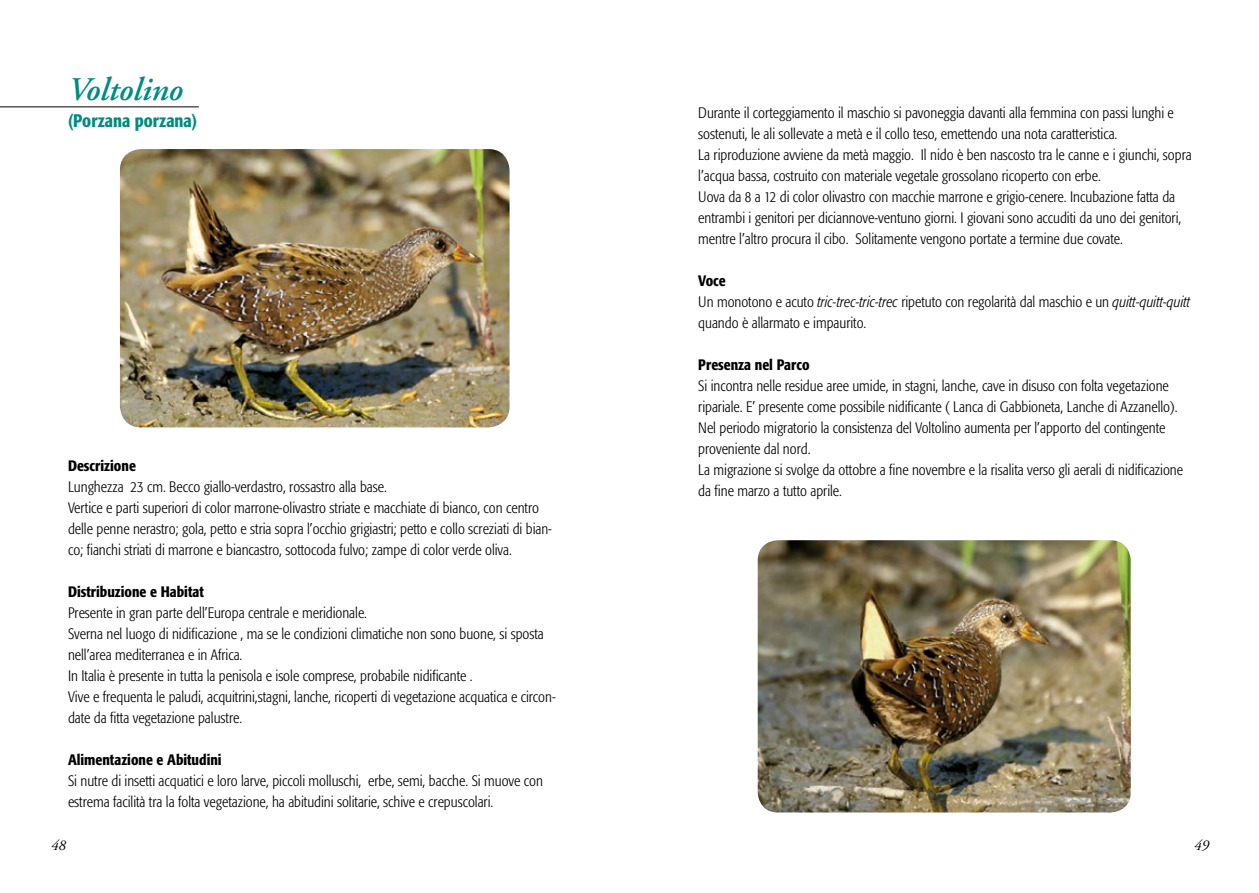
<style>
.page{position:relative;width:1259px;height:893px;background:#fff}
.page>*{position:absolute;margin:0;border:0;box-sizing:border-box;transform-origin:0 0}
.t1{font:italic 600 33px "Adobe Garamond";color:#008c81}
.t2{font:500 condensed 18px "Formata";color:#008c81}
.t3{font:300 condensed 15px/21px "Formata";color:#000}
.t4{font:500 condensed 15px "Formata";color:#000}
.t5{font:italic 15px "Adobe Garamond Pro";color:#000}
.s1{font-weight:500}
.s2{font-style:italic}
</style>
<div class="page">
<hr style="left:0;top:106px;width:199px;height:1px;background:#000">
<img style="left:757px;top:540px;width:373px;height:272px">
<img style="left:120px;top:149px;width:389px;height:278px">
<h1 class="t1" style="left:68px;top:72px;width:116px">Voltolino</h1>
<p class="t2" style="left:68px;top:110px;width:131px">(Porzana porzana)</p>
<p class="t3" style="left:698px;top:102px;width:495px">Durante il corteggiamento il maschio si pavoneggia davanti alla femmina con passi lunghi e sostenuti, le ali sollevate a metà e il collo teso, emettendo una nota caratteristica.<br>La riproduzione avviene da metà maggio. Il nido è ben nascosto tra le canne e i giunchi, sopra l’acqua bassa, costruito con materiale vegetale grossolano ricoperto con erbe.<br>Uova da 8 a 12 di color olivastro con macchie marrone e grigio-cenere. Incubazione fatta da entrambi i genitori per diciannove-ventuno giorni. I giovani sono accuditi da uno dei genitori, mentre l’altro procura il cibo. Solitamente vengono portate a termine due covate.</p>
<p class="t3" style="left:698px;top:270px;width:493px"><span class="s1">Voce<br></span>Un monotono e acuto <span class="s2">tric-trec-tric-trec</span> ripetuto con regolarità dal maschio e un <span class="s2">quitt-quitt-quitt </span>quando è allarmato e impaurito.</p>
<p class="t4" style="left:698px;top:355px;width:113px">Presenza nel Parco</p>
<p class="t3" style="left:698px;top:375px;width:486px">Si incontra nelle residue aree umide, in stagni, lanche, cave in disuso con folta vegetazione ripariale. E’ presente come possibile nidificante ( Lanca di Gabbioneta, Lanche di Azzanello).<br>Nel periodo migratorio la consistenza del Voltolino aumenta per l’apporto del contingente proveniente dal nord.<br>La migrazione si svolge da ottobre a fine novembre e la risalita verso gli aerali di nidificazione da fine marzo a tutto aprile.</p>
<p class="t4" style="left:68px;top:456px;width:69px">Descrizione</p>
<p class="t3" style="left:68px;top:476px;width:485px">Lunghezza 23 cm. Becco giallo-verdastro, rossastro alla base.<br>Vertice e parti superiori di color marrone-olivastro striate e macchiate di bianco, con centro delle penne nerastro; gola, petto e stria sopra l’occhio grigiastri; petto e collo screziati di bian&shy;co; fianchi striati di marrone e biancastro, sottocoda fulvo; zampe di color verde oliva.</p>
<p class="t4" style="left:68px;top:582px;width:137px">Distribuzione e Habitat</p>
<p class="t3" style="left:68px;top:602px;width:489px">Presente in gran parte dell’Europa centrale e meridionale.<br>Sverna nel luogo di nidificazione , ma se le condizioni climatiche non sono buone, si sposta nell’area mediterranea e in Africa.<br>In Italia è presente in tutta la penisola e isole comprese, probabile nidificante .<br>Vive e frequenta le paludi, acquitrini,stagni, lanche, ricoperti di vegetazione acquatica e circon&shy;date da fitta vegetazione palustre.</p>
<p class="t4" style="left:68px;top:750px;width:155px">Alimentazione e Abitudini</p>
<p class="t3" style="left:68px;top:770px;width:476px">Si nutre di insetti acquatici e loro larve, piccoli molluschi, erbe, semi, bacche. Si muove con estrema facilità tra la folta vegetazione, ha abitudini solitarie, schive e crepuscolari.</p>
<p class="t5" style="left:51px;top:837px;width:16px">48</p>
<p class="t5" style="left:1194px;top:836px;width:16px">49</p>
</div>
